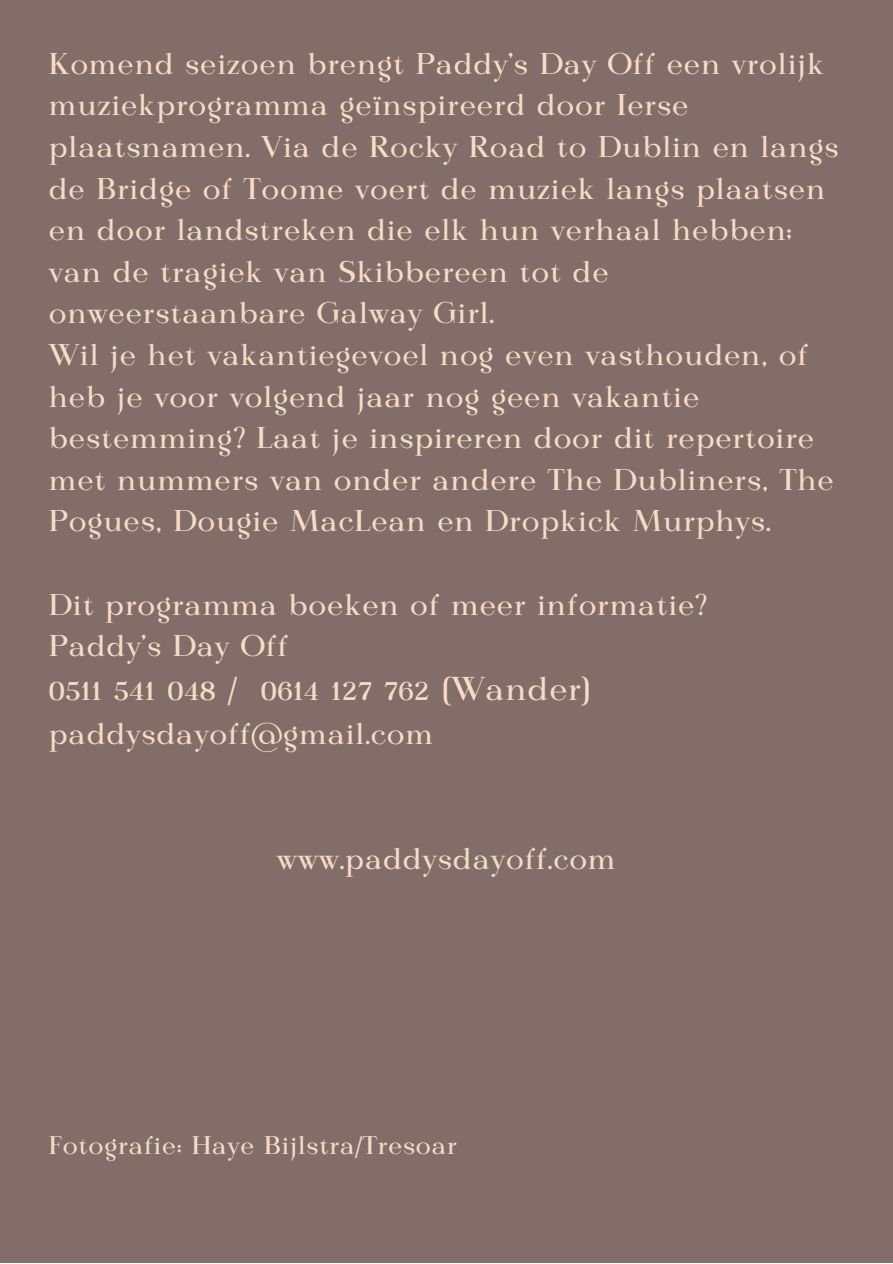
<style>
.page{position:relative;width:893px;height:1264px;background:#fff}
.page>*{position:absolute;margin:0;border:0;box-sizing:border-box;transform-origin:0 0}
.t1{font:33px "Calmius";letter-spacing:.005em;color:#f4ddc6}
.t2{font:30px/41.5px "Calmius";letter-spacing:.005em;color:#f4ddc6}
.t3{font:25.5px "Calmius";letter-spacing:.005em;color:#f4ddc6}
</style>
<div class="page">
<div style="left:0;top:0;width:892px;height:1262px;background:#836d68"></div>
<p class="t2" style="left:49px;top:43px;width:792px">Komend seizoen brengt Paddy’s Day Off een vrolijk muziekprogramma geïnspireerd door Ierse plaatsnamen. Via de Rocky Road to Dublin en langs de Bridge of Toome voert de muziek langs plaatsen en door landstreken die elk hun verhaal hebben; van de tragiek van Skibbereen tot de onweerstaanbare Galway Girl.<br>Wil je het vakantiegevoel nog even vasthouden, of heb je voor volgend jaar nog geen vakantie bestemming? Laat je inspireren door dit repertoire met nummers van onder andere The Dubliners, The Pogues, Dougie MacLean en Dropkick Murphys.</p>
<p class="t2" style="left:49px;top:583px;width:660px">Dit programma boeken of meer informatie?<br>Paddy's Day Off</p>
<p class="t1" style="left:49px;top:669px;width:543px">0511 541 048 / 0614 127 762 (Wander)</p>
<p class="t2" style="left:49px;top:713px;width:386px">paddysdayoff@gmail.com</p>
<p class="t2" style="left:276px;top:837px;width:341px">www.paddysdayoff.com</p>
<p class="t3" style="left:49px;top:1130px;width:410px">Fotografie: Haye Bijlstra/Tresoar</p>
</div>
